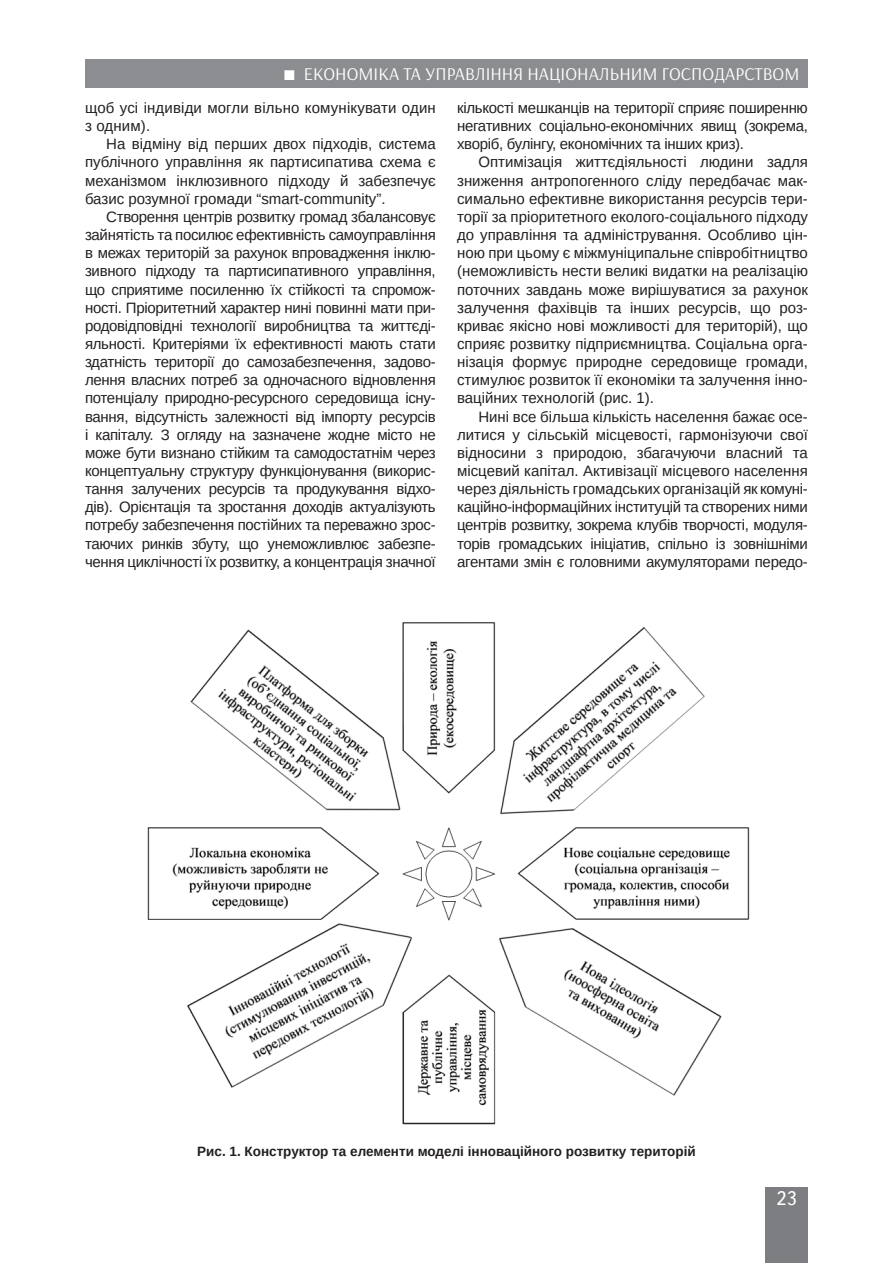
<style>
.page{position:relative;width:893px;height:1263px;background:#fff}
.page>*{position:absolute;margin:0;border:0;box-sizing:border-box;transform-origin:0 0}
.t1{font:19.5px "Ukrainian Text";color:#fff}
.t2{font:18px "Arsenal";color:#fff}
.Текст_основной_G{font:15px/18.1px "Arimo";letter-spacing:-.015em;color:#231f20;text-align:justify}
.Текст_основной_G-2{font:15px/18.1px "Arimo";letter-spacing:.01em;color:#231f20}
.Рисунок{font:700 13.5px "Arimo";color:#231f20}
</style>
<div class="page">
<div style="left:765px;top:1187px;width:43px;height:76px;background:#7c7e81"></div>
<div style="left:85px;top:59px;width:723px;height:29px;background:#8b8d90"></div>
<img style="left:147px;top:622px;width:603px;height:503px">
<p class="t2" style="left:304px;top:63px;width:497px">ЕКОНОМІКА ТА УПРАВЛІННЯ НАЦІОНАЛЬНИМ ГОСПОДАРСТВОМ</p>
<p class="Текст_основной_G-2" style="left:85px;top:99px;width:352px">щоб усі індивіди могли вільно комунікувати один з одним).</p>
<p class="Текст_основной_G" style="left:85px;top:135px;width:352px;text-indent:21px">На відміну від перших двох підходів, система публічного управління як партисипатива схема є механізмом інклюзивного підходу й забезпечує базис розумної громади “smart-community”.</p>
<p class="Текст_основной_G" style="left:85px;top:208px;width:352px;text-indent:21px">Створення центрів розвитку громад збалансовує зайнятість та посилює ефективність самоуправління в межах територій за рахунок впровадження інклю&shy;зивного підходу та партисипативного управління, що сприятиме посиленню їх стійкості та спромож&shy;ності. Пріоритетний характер нині повинні мати при&shy;родовідповідні технології виробництва та життєді&shy;яльності. Критеріями їх ефективності мають стати здатність території до самозабезпечення, задово&shy;лення власних потреб за одночасного відновлення потенціалу природно-ресурсного середовища існу&shy;вання, відсутність залежності від імпорту ресурсів і капіталу. З огляду на зазначене жодне місто не може бути визнано стійким та самодостатнім через концептуальну структуру функціонування (викорис&shy;тання залучених ресурсів та продукування відхо&shy;дів). Орієнтація та зростання доходів актуалізують потребу забезпечення постійних та переважно зрос&shy;таючих ринків збуту, що унеможливлює забезпе&shy;чення циклічності їх розвитку, а концентрація значної</p>
<p class="Текст_основной_G" style="left:457px;top:99px;width:352px">кількості мешканців на території сприяє поширенню негативних соціально-економічних явищ (зокрема, хворіб, булінгу, економічних та інших криз).</p>
<p class="Текст_основной_G" style="left:457px;top:153px;width:352px;text-indent:21px">Оптимізація життєдіяльності людини задля зниження антропогенного сліду передбачає мак&shy;симально ефективне використання ресурсів тери&shy;торії за пріоритетного еколого-соціального підходу до управління та адміністрування. Особливо цін&shy;ною при цьому є міжмуніципальне співробітництво (неможливість нести великі видатки на реалізацію поточних завдань може вирішуватися за рахунок залучення фахівців та інших ресурсів, що роз&shy;криває якісно нові можливості для територій), що сприяє розвитку підприємництва. Соціальна орга&shy;нізація формує природне середовище громади, стимулює розвиток її економіки та залучення інно&shy;ваційних технологій (рис. 1).</p>
<p class="Текст_основной_G" style="left:457px;top:407px;width:352px;text-indent:21px">Нині все більша кількість населення бажає осе&shy;литися у сільській місцевості, гармонізуючи свої відносини з природою, збагачуючи власний та місцевий капітал. Активізації місцевого населення через діяльність громадських організацій як комуні&shy;каційно-інформаційних інституцій та створених ними центрів розвитку, зокрема клубів творчості, модуля&shy;торів громадських ініціатив, спільно із зовнішніми агентами змін є головними акумуляторами передо-</p>
<p class="Рисунок" style="left:197px;top:1141px;width:500px">Рис. 1. Конструктор та елементи моделі інноваційного розвитку територій</p>
<h1 class="t1" style="left:776px;top:1188px;width:22px">23</h1>
</div>
